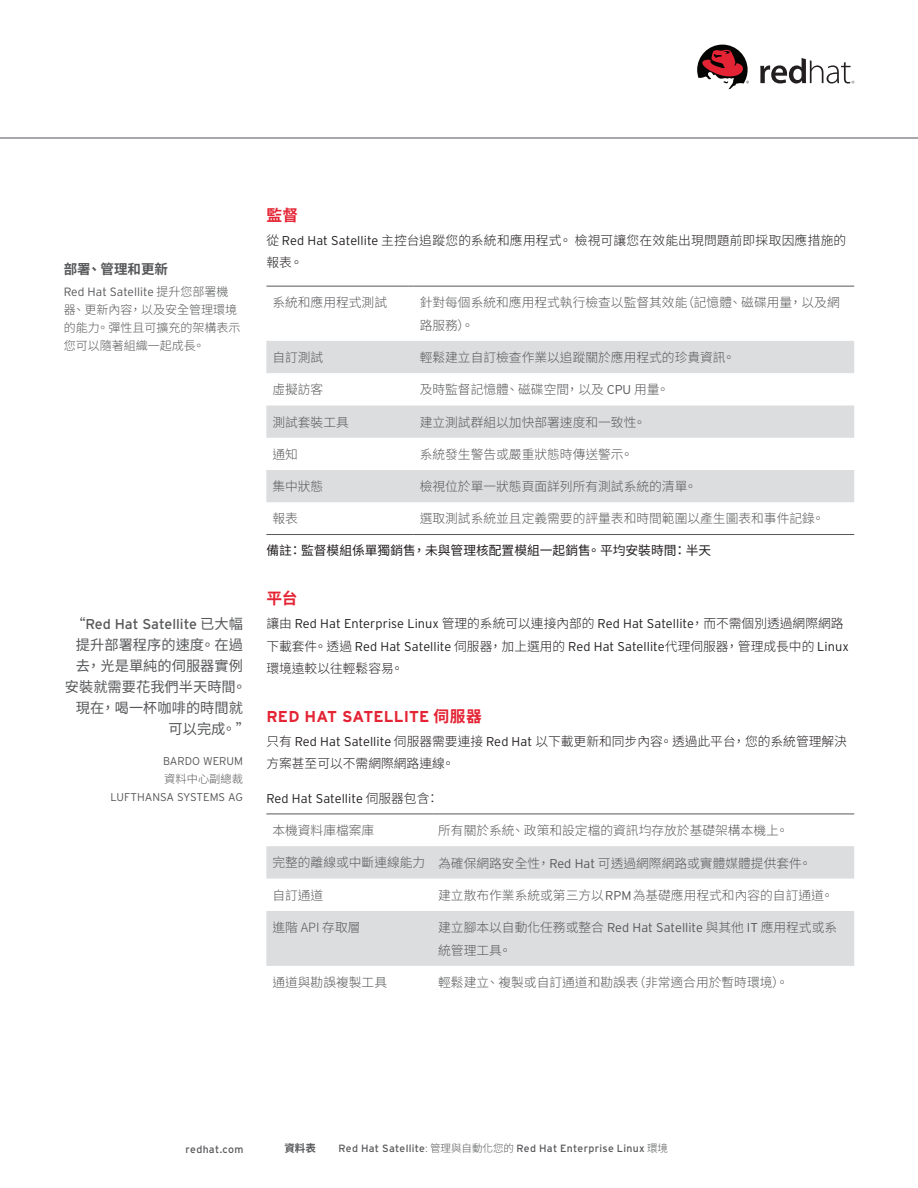
<style>
.page{position:relative;width:918px;height:1188px;background:#fff}
.page>*{position:absolute;margin:0;border:0;box-sizing:border-box;transform-origin:0 0}
.t1{font:700 15.75px "Interstate";letter-spacing:.01em;color:#e42434}
.t2{font:700 15.75px "Noto Sans CJ Ktc";color:#e42434}
.t3{font:14.25px "Noto Sans CJ Ktc";color:#57585a}
.t4{font:14.25px "Interstate";color:#57585a}
.t5{font:700 13.5px "Noto Sans CJ Ktc";color:#57585a}
.t6{font:300 12.75px/22.5px "Noto Sans CJ Ktc";color:#57585a}
.t7{font:300 12.75px/22.5px "Interstate";letter-spacing:.005em;color:#231f20}
.t8{font:300 12.75px/22.5px "Noto Sans CJ Ktc";color:#231f20}
.t9{font:12.75px "Noto Sans CJ Ktc";color:#231f20}
.t10{font:300 12px/18px "Noto Sans CJ Ktc";color:#57585a}
.t11{font:300 11.25px "Interstate";color:#57585a}
.t12{font:300 11.25px "Noto Sans CJ Ktc";color:#57585a}
.t13{font:10.5px "Interstate";letter-spacing:.03em;color:#57585a}
.t14{font:700 10.5px "Noto Sans CJ Ktc";color:#57585a}
.s1{font-family:"Interstate"}
.s2{font-family:"Noto Sans CJ Ktc"}
.s3{font-family:"Noto Sans CJ Ktc";font-weight:300}
</style>
<div class="page">
<svg style="left:266px;top:341px;width:588px;height:161px;fill:#dcdddf"></svg>
<hr style="left:266px;top:286px;width:148px;height:1px;background:#57585a">
<hr style="left:414px;top:286px;width:440px;height:1px;background:#57585a">
<hr style="left:266px;top:534px;width:148px;height:1px;background:#57585a">
<hr style="left:414px;top:534px;width:440px;height:1px;background:#57585a">
<svg style="left:266px;top:846px;width:588px;height:120px;fill:#dcdddf"></svg>
<hr style="left:266px;top:814px;width:166px;height:1px;background:#57585a">
<hr style="left:432px;top:814px;width:422px;height:1px;background:#57585a">
<hr style="left:0;top:138px;width:918px;height:1px;background:#a6a8ab">
<svg style="left:760px;top:58px;width:94px;height:26px"></svg>
<svg style="left:697px;top:45px;width:52px;height:45px"></svg>
<p class="t5" style="left:64px;top:261px;width:106px">部署、 管理和更新</p>
<p class="t10" style="left:64px;top:283px;width:178px"><span class="s1">Red Hat Satellite</span> 提升您部署機器、 更新內容， 以及安全管理環境的能力。 彈性且可擴充的架構表示您可以隨著組織一起成長。</p>
<p class="t4" style="left:71px;top:616px;width:173px"><span class="s2">“</span>Red Hat Satellite <span class="s2">已大幅</span></p>
<p class="t3" style="left:76px;top:637px;width:169px">提升部署程序的速度。 在過</p>
<p class="t3" style="left:76px;top:658px;width:169px">去， 光是單純的伺服器實例</p>
<p class="t3" style="left:65px;top:679px;width:183px">安裝就需要花我們半天時間。</p>
<p class="t3" style="left:76px;top:700px;width:169px">現在， 喝一杯咖啡的時間就</p>
<p class="t3" style="left:169px;top:721px;width:83px">可以完成。 ”</p>
<p class="t11" style="left:163px;top:754px;width:81px">BARDO WERUM</p>
<p class="t12" style="left:164px;top:772px;width:80px">資料中心副總裁</p>
<p class="t11" style="left:111px;top:790px;width:134px">LUFTHANSA SYSTEMS AG</p>
<p class="t2" style="left:266px;top:206px;width:33px">監督</p>
<p class="t8" style="left:266px;top:229px;width:581px">從 <span class="s1">Red Hat Satellite</span> 主控台追蹤您的系統和應用程式。 檢視可讓您在效能出現問題前即採取因應措施的報表。</p>
<p class="t6" style="left:272px;top:292px;width:116px">系統和應用程式測試</p>
<p class="t6" style="left:420px;top:292px;width:422px">針對每個系統和應用程式執行檢查以監督其效能（記憶體、 磁碟用量， 以及網路服務）。</p>
<p class="t6" style="left:272px;top:346px;width:52px">自訂測試</p>
<p class="t6" style="left:420px;top:346px;width:317px">輕鬆建立自訂檢查作業以追蹤關於應用程式的珍貴資訊。</p>
<p class="t6" style="left:272px;top:379px;width:52px">虛擬訪客</p>
<p class="t6" style="left:420px;top:379px;width:251px">及時監督記憶體、 磁碟空間， 以及 <span class="s1">CPU</span> 用量。</p>
<p class="t6" style="left:272px;top:411px;width:78px">測試套裝工具</p>
<p class="t6" style="left:420px;top:411px;width:228px">建立測試群組以加快部署速度和一致性。</p>
<p class="t6" style="left:272px;top:443px;width:27px">通知</p>
<p class="t6" style="left:420px;top:443px;width:215px">系統發生警告或嚴重狀態時傳送警示。</p>
<p class="t6" style="left:272px;top:476px;width:52px">集中狀態</p>
<p class="t6" style="left:420px;top:476px;width:279px">檢視位於單一狀態頁面詳列所有測試系統的清單。</p>
<p class="t6" style="left:272px;top:508px;width:27px">報表</p>
<p class="t6" style="left:420px;top:508px;width:406px">選取測試系統並且定義需要的評量表和時間範圍以產生圖表和事件記錄。</p>
<p class="t9" style="left:266px;top:544px;width:446px">備註： 監督模組係單獨銷售， 未與管理核配置模組一起銷售。 平均安裝時間： 半天</p>
<p class="t2" style="left:266px;top:589px;width:33px">平台</p>
<p class="t7" style="left:266px;top:612px;width:584px"><span class="s2">讓由</span> Red Hat Enterprise Linux <span class="s2">管理的系統可以連接內部的</span> Red Hat Satellite<span class="s2">， 而不需個別透過網際網路下載套件。 透過</span> Red Hat Satellite <span class="s2">伺服器， 加上選用的</span> Red Hat Satellite<span class="s2">代理伺服器， 管理成長中的</span> Linux<span class="s2">環境遠較以往輕鬆容易。</span></p>
<p class="t1" style="left:266px;top:707px;width:217px">RED HAT SATELLITE <span class="s2">伺服器</span></p>
<p class="t8" style="left:266px;top:730px;width:582px">只有 <span class="s1">Red Hat Satellite</span> 伺服器需要連接 <span class="s1">Red Hat</span> 以下載更新和同步內容。 透過此平台， 您的系統管理解決方案甚至可以不需網際網路連線。</p>
<p class="t7" style="left:266px;top:788px;width:174px">Red Hat Satellite <span class="s2">伺服器包含：</span></p>
<p class="t6" style="left:272px;top:819px;width:103px">本機資料庫檔案庫</p>
<p class="t6" style="left:438px;top:819px;width:352px">所有關於系統、 政策和設定檔的資訊均存放於基礎架構本機上。</p>
<p class="t6" style="left:272px;top:852px;width:155px">完整的離線或中斷連線能力</p>
<p class="t6" style="left:438px;top:852px;width:375px">為確保網路安全性， <span class="s1">Red Hat</span> 可透過網際網路或實體媒體提供套件。</p>
<p class="t6" style="left:272px;top:884px;width:52px">自訂通道</p>
<p class="t6" style="left:438px;top:884px;width:397px">建立散布作業系統或第三方以<span class="s1">RPM</span>為基礎應用程式和內容的自訂通道。</p>
<p class="t6" style="left:272px;top:917px;width:90px">進階 API 存取層</p>
<p class="t6" style="left:438px;top:917px;width:400px">建立腳本以自動化任務或整合 <span class="s1">Red Hat Satellite</span> 與其他 <span class="s1">IT</span> 應用程式或系統管理工具。</p>
<p class="t6" style="left:272px;top:971px;width:116px">通道與勘誤複製工具</p>
<p class="t6" style="left:438px;top:971px;width:352px">輕鬆建立、 複製或自訂通道和勘誤表（非常適合用於暫時環境）。</p>
<p class="t13" style="left:186px;top:1144px;width:60px">redhat.com</p>
<p class="t14" style="left:284px;top:1142px;width:33px">資料表</p>
<p class="t13" style="left:338px;top:1143px;width:331px">Red Hat Satellite<span class="s3">: 管理與自動化您的</span> Red Hat Enterprise Linux <span class="s3">環境</span></p>
</div>
